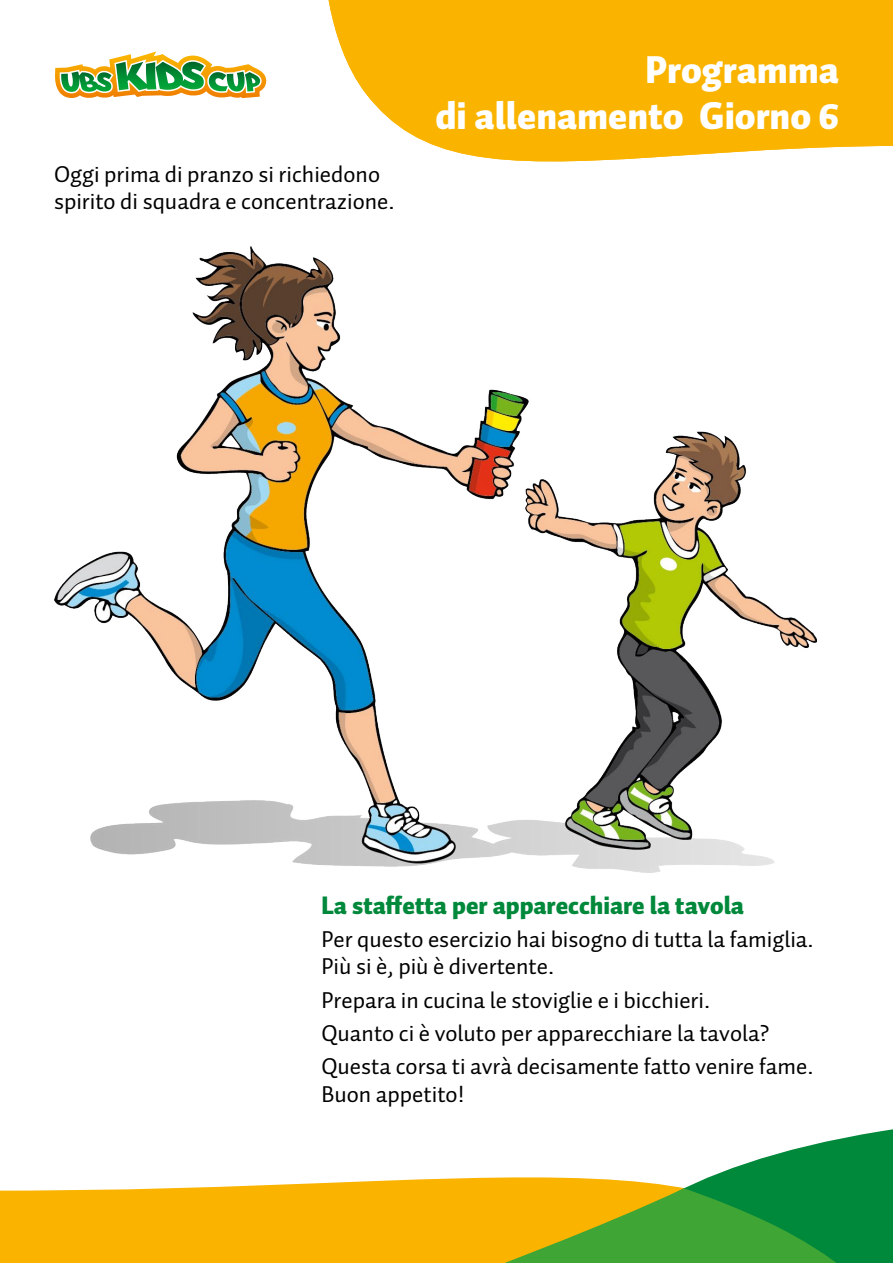
<style>
.page{position:relative;width:893px;height:1263px;background:#fff}
.page>*{position:absolute;margin:0;border:0;box-sizing:border-box;transform-origin:0 0}
.t1{font:900 38.1px/45.8px "Auto Pro";color:#fff;text-align:right}
.t2{font:900 24.9px "Auto Pro";color:#00883b}
.t3{font:23.25px/27.5px "Auto Pro";color:#000}
</style>
<div class="page">
<svg style="left:328px;top:0;width:565px;height:162px;background:#fabc1c"></svg>
<img style="left:54px;top:247px;width:763px;height:625px">
<svg style="left:55px;top:51px;width:211px;height:47px"></svg>
<svg style="left:0;top:1178px;width:461px;height:85px;fill:#fab400"></svg>
<svg style="left:461px;top:1129px;width:432px;height:59px"></svg>
<svg style="left:227px;top:1188px;width:666px;height:75px;background:#9ca818"></svg>
<p class="t3" style="left:54px;top:160px;width:342px">Oggi prima di pranzo si richiedono spirito di squadra e concentrazione.</p>
<h1 class="t1" style="left:435px;top:47px;width:405px">Programma<br>di allenamento Giorno 6</h1>
<p class="t2" style="left:321px;top:887px;width:424px">La staffetta per apparecchiare la tavola</p>
<p class="t3" style="left:321px;top:925px;width:494px">Per questo esercizio hai bisogno di tutta la famiglia.<br>Più si è, più è divertente.</p>
<p class="t3" style="left:321px;top:983px;width:494px;line-height:33.3px">Prepara in cucina le stoviglie e i bicchieri.<br>Quanto ci è voluto per apparecchiare la tavola?<br>Questa corsa ti avrà decisamente fatto venire fame.</p>
<p class="t3" style="left:321px;top:1079px;width:144px">Buon appetito!</p>
</div>
